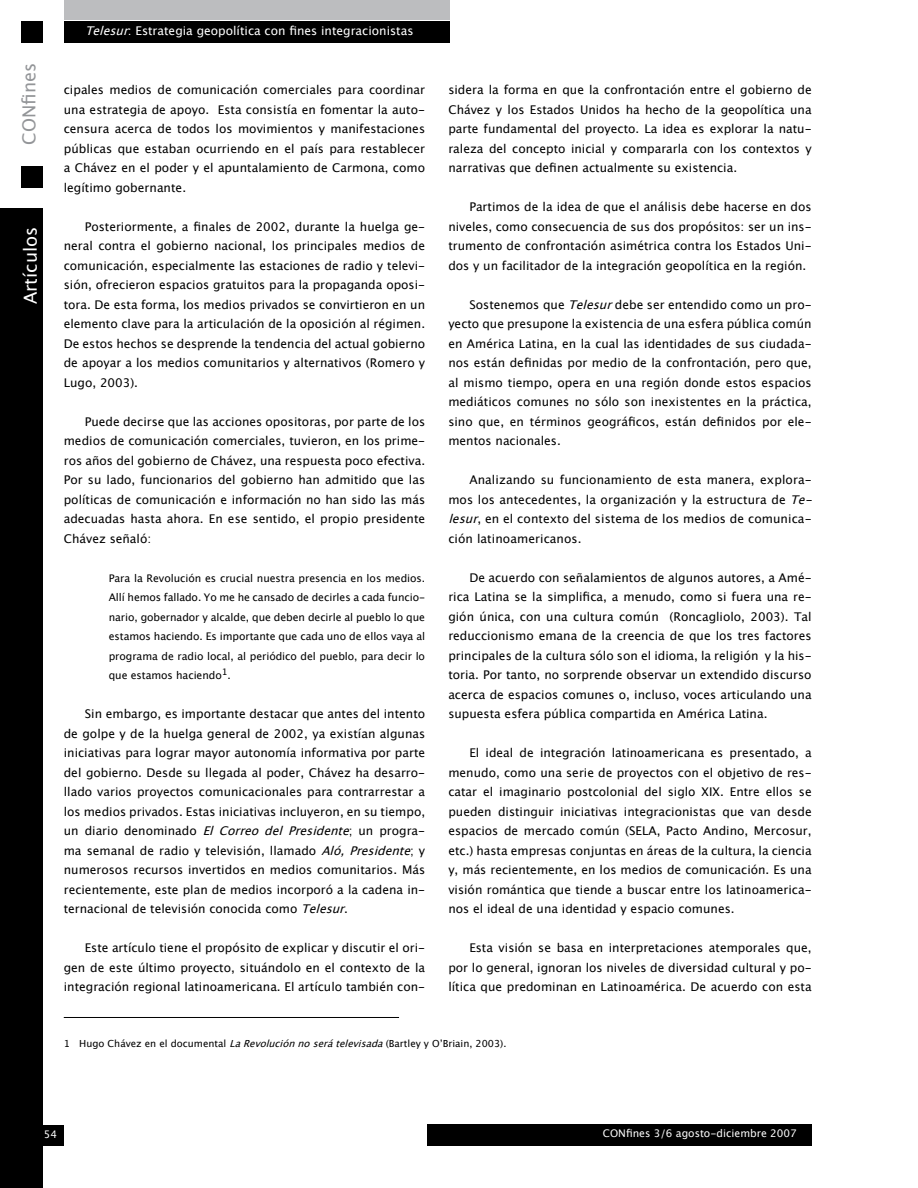
<style>
.page{position:relative;width:918px;height:1188px;background:#fff}
.page>*{position:absolute;margin:0;border:0;box-sizing:border-box;transform-origin:0 0}
.t1{font:18px "Lucida Grande";color:#fff}
.t2{font:18px "Lucida Grande";color:#939598}
.t3{font:12px/19.5px "Lucida Grande";color:#000;text-align:justify}
.t4{font:12px "Lucida Grande";color:#fff}
.t5{font:10.5px/19.5px "Lucida Grande";letter-spacing:-.005em;color:#000;text-align:justify}
.t6{font:10.5px "Lucida Grande";color:#fcfcfc}
.t7{font:9.75px "Lucida Grande";color:#000}
.s1{font-style:italic}
</style>
<div class="page">
<div style="left:0;top:209px;width:43px;height:979px;background:#000"></div>
<div style="left:64px;top:21px;width:386px;height:21px;background:#000"></div>
<div style="left:64px;top:0;width:385px;height:19px;background:#bcbdbf"></div>
<div style="left:21px;top:21px;width:22px;height:21px;background:#000"></div>
<div style="left:21px;top:166px;width:22px;height:21px;background:#000"></div>
<div style="left:428px;top:1124px;width:384px;height:21px;background:#000"></div>
<div style="left:22px;top:1125px;width:42px;height:20px;background:#000"></div>
<hr style="left:64px;top:1017px;width:335px;height:1px;background:#000">
<h1 class="t2" style="left:19px;top:145px;width:83px;rotate:-90deg">CONfines</h1>
<h1 class="t1" style="left:20px;top:304px;width:79px;rotate:-90deg">Artículos</h1>
<p class="t4" style="left:85px;top:24px;width:330px"><span class="s1">Telesur</span>: Estrategia geopolítica con fines integracionistas</p>
<p class="t3" style="left:64px;top:81px;width:363px">cipales medios de comunicación comerciales para coordinar una estrategia de apoyo. Esta consistía en fomentar la auto&shy;censura acerca de todos los movimientos y manifestaciones públicas que estaban ocurriendo en el país para restablecer a Chávez en el poder y el apuntalamiento de Carmona, como legítimo gobernante.</p>
<p class="t3" style="left:64px;top:217px;width:363px;text-indent:21px">Posteriormente, a finales de 2002, durante la huelga ge&shy;neral contra el gobierno nacional, los principales medios de comunicación, especialmente las estaciones de radio y televi&shy;sión, ofrecieron espacios gratuitos para la propaganda oposi&shy;tora. De esta forma, los medios privados se convirtieron en un elemento clave para la articulación de la oposición al régimen.<br>De estos hechos se desprende la tendencia del actual gobierno de apoyar a los medios comunitarios y alternativos (Romero y Lugo, 2003).</p>
<p class="t3" style="left:64px;top:412px;width:363px;text-indent:21px">Puede decirse que las acciones opositoras, por parte de los medios de comunicación comerciales, tuvieron, en los prime&shy;ros años del gobierno de Chávez, una respuesta poco efectiva.<br>Por su lado, funcionarios del gobierno han admitido que las políticas de comunicación e información no han sido las más adecuadas hasta ahora. En ese sentido, el propio presidente Chávez señaló:</p>
<p class="t5" style="left:109px;top:569px;width:318px">Para la Revolución es crucial nuestra presencia en los medios.<br>Allí hemos fallado. Yo me he cansado de decirles a cada funcio&shy;nario, gobernador y alcalde, que deben decirle al pueblo lo que estamos haciendo. Es importante que cada uno de ellos vaya al programa de radio local, al periódico del pueblo, para decir lo que estamos haciendo<sup>1</sup>.</p>
<p class="t3" style="left:64px;top:705px;width:363px;text-indent:21px">Sin embargo, es importante destacar que antes del intento de golpe y de la huelga general de 2002, ya existían algunas iniciativas para lograr mayor autonomía informativa por parte del gobierno. Desde su llegada al poder, Chávez ha desarro&shy;llado varios proyectos comunicacionales para contrarrestar a los medios privados. Estas iniciativas incluyeron, en su tiempo, un diario denominado <span class="s1">ElCorreodelPresidente</span>; un progra&shy;ma semanal de radio y televisión, llamado <span class="s1">Aló,Presidente</span>; y numerosos recursos invertidos en medios comunitarios. Más recientemente, este plan de medios incorporó a la cadena in&shy;ternacional de televisión conocida como <span class="s1">Telesur</span>.</p>
<p class="t3" style="left:64px;top:939px;width:363px;text-indent:21px">Este artículo tiene el propósito de explicar y discutir el ori&shy;gen de este último proyecto, situándolo en el contexto de la integración regional latinoamericana. El artículo también con-</p>
<p class="t3" style="left:448px;top:81px;width:365px">sidera la forma en que la confrontación entre el gobierno de Chávez y los Estados Unidos ha hecho de la geopolítica una parte fundamental del proyecto. La idea es explorar la natu&shy;raleza del concepto inicial y compararla con los contextos y narrativas que definen actualmente su existencia.</p>
<p class="t3" style="left:448px;top:198px;width:365px;text-indent:21px">Partimos de la idea de que el análisis debe hacerse en dos niveles, como consecuencia de sus dos propósitos: ser un ins&shy;trumento de confrontación asimétrica contra los Estados Uni&shy;dos y un facilitador de la integración geopolítica en la región.</p>
<p class="t3" style="left:448px;top:295px;width:365px;text-indent:21px">Sostenemos que <span class="s1">Telesur</span>debe ser entendido como un pro&shy;yecto que presupone la existencia de una esfera pública común en América Latina, en la cual las identidades de sus ciudada&shy;nos están definidas por medio de la confrontación, pero que, al mismo tiempo, opera en una región donde estos espacios mediáticos comunes no sólo son inexistentes en la práctica, sino que, en términos geográficos, están definidos por ele&shy;mentos nacionales.</p>
<p class="t3" style="left:448px;top:471px;width:371px;text-align:left;text-indent:21px">Analizando su funcionamiento de esta manera, explora&shy;mos los antecedentes, la organización y la estructura de <span class="s1">Te&shy;lesur</span>, en el contexto del sistema de los medios de comunica&shy;ción latinoamericanos.</p>
<p class="t3" style="left:448px;top:568px;width:365px;text-indent:21px">De acuerdo con señalamientos de algunos autores, a Amé&shy;rica Latina se la simplifica, a menudo, como si fuera una re&shy;gión única, con una cultura común (Roncagliolo, 2003). Tal reduccionismo emana de la creencia de que los tres factores principales de la cultura sólo son el idioma, la religión y la his&shy;toria. Por tanto, no sorprende observar un extendido discurso acerca de espacios comunes o, incluso, voces articulando una supuesta esfera pública compartida en América Latina.</p>
<p class="t3" style="left:448px;top:744px;width:365px;text-indent:21px">El ideal de integración latinoamericana es presentado, a menudo, como una serie de proyectos con el objetivo de res&shy;catar el imaginario postcolonial del siglo XIX. Entre ellos se pueden distinguir iniciativas integracionistas que van desde espacios de mercado común (SELA, Pacto Andino, Mercosur, etc.) hasta empresas conjuntas en áreas de la cultura, la ciencia y, más recientemente, en los medios de comunicación. Es una visión romántica que tiende a buscar entre los latinoamerica&shy;nos el ideal de una identidad y espacio comunes.</p>
<p class="t3" style="left:448px;top:939px;width:365px;text-indent:21px">Esta visión se basa en interpretaciones atemporales que, por lo general, ignoran los niveles de diversidad cultural y po&shy;lítica que predominan en Latinoamérica. De acuerdo con esta</p>
<p class="t7" style="left:64px;top:1038px;width:444px">1 Hugo Chávez en el documental <span class="s1">LaRevoluciónnoserátelevisada</span>(Bartley y O’Briain, 2003).</p>
<p class="t6" style="left:44px;top:1128px;width:15px">54</p>
<p class="t6" style="left:603px;top:1127px;width:196px">CONfines 3/6 agosto-diciembre 2007</p>
</div>
